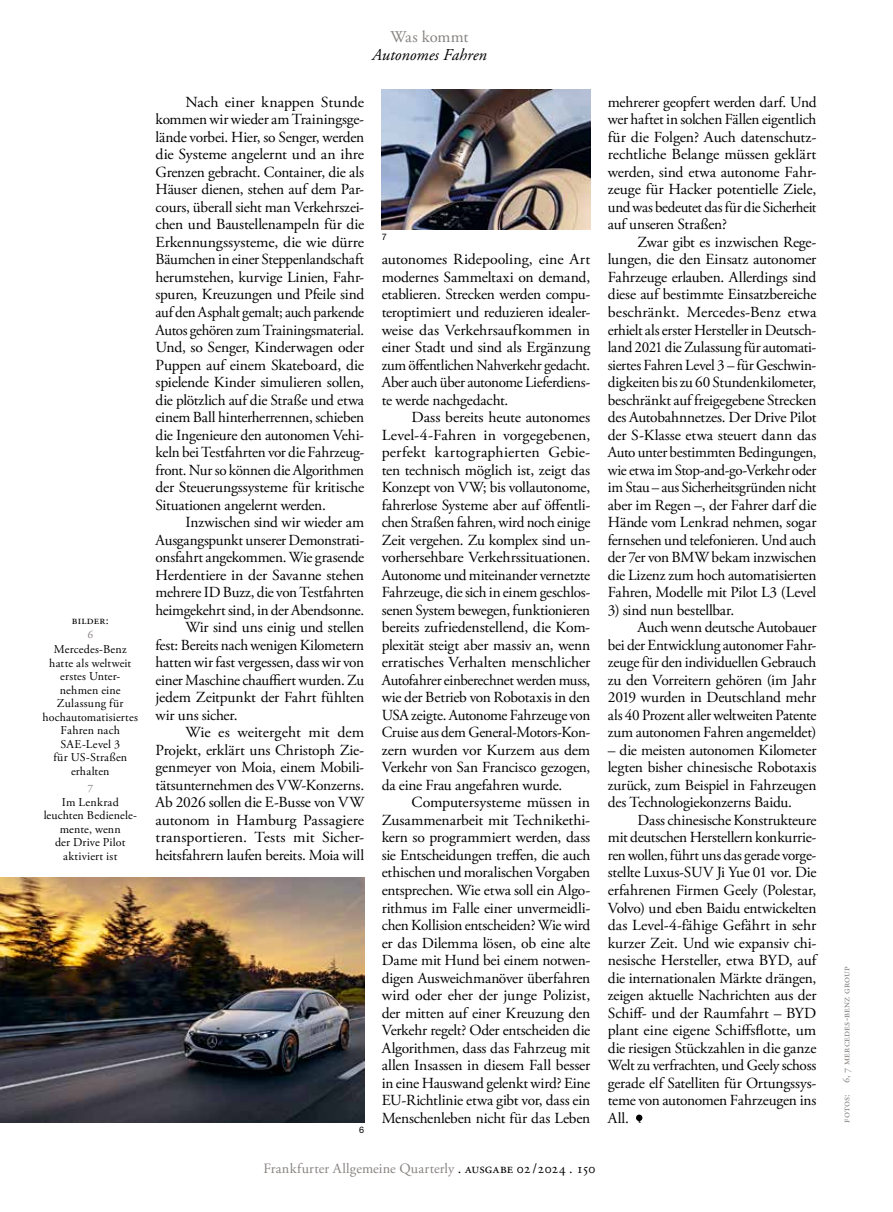
<style>
.page{position:relative;width:893px;height:1212px;background:#fff}
.page>*{position:absolute;margin:0;border:0;box-sizing:border-box;transform-origin:0 0}
.t1{font:italic 16.5px "Adobe Garamond Pro";letter-spacing:.005em;color:#000}
.t2{font:16.5px "Adobe Garamond Pro";letter-spacing:-.005em;color:#868280}
.t3{font:15.3px/17.5px "Adobe Garamond Pro";letter-spacing:-.015em;color:#000;text-align:justify}
.t4{font:14.25px "Adobe Garamond Pro";letter-spacing:.005em;color:#868280}
.t5{font:12px/13.5px "Adobe Garamond Pro";letter-spacing:.02em;color:#000;text-align:center}
.t6{font:12px "Adobe Garamond Pro";color:#868280}
.t7{font:10.5px "Adobe Garamond Pro";letter-spacing:.025em;color:#868280}
.t8{font:9px "Helvetica Neue LT Pro";color:#000}
.s1{color:#000}
</style>
<div class="page">
<svg style="left:636px;top:1114px;width:6px;height:9px"></svg>
<img style="left:0;top:877px;width:364px;height:246px">
<img style="left:382px;top:89px;width:208px;height:140px">
<p class="t5" style="left:72px;top:614px;width:38px">bilder:</p>
<p class="t6" style="left:87px;top:626px;width:7px">6</p>
<p class="t5" style="left:43px;top:643px;width:97px">Mercedes-Benz hatte als weltweit erstes Unter&shy;nehmen eine<br>Zulassung für hochautomatisiertes<br>Fahren nach<br>SAE-Level 3<br>für US-Straßen erhalten</p>
<p class="t6" style="left:87px;top:779px;width:7px">7</p>
<p class="t5" style="left:44px;top:796px;width:95px">Im Lenkrad leuchten Bedienele&shy;mente, wenn<br>der Drive Pilot aktiviert ist</p>
<p class="t2" style="left:390px;top:26px;width:80px">Was kommt</p>
<p class="t1" style="left:372px;top:44px;width:116px">Autonomes Fahren</p>
<p class="t3" style="left:156px;top:94px;width:210px;text-indent:30px">Nach einer knappen Stunde kommen wir wieder am Trainingsge&shy;lände vorbei. Hier, so Senger, werden die Systeme angelernt und an ihre Grenzen gebracht. Container, die als Häuser dienen, stehen auf dem Par&shy;cours, überall sieht man Verkehrszei&shy;chen und Baustellenampeln für die Erkennungssysteme, die wie dürre Bäumchen in einer Steppenlandschaft herumstehen, kurvige Linien, Fahr&shy;spuren, Kreuzungen und Pfeile sind auf den Asphalt gemalt; auch parkende Autos gehören zum Trainingsmaterial.<br>Und, so Senger, Kinderwagen oder Puppen auf einem Skateboard, die spielende Kinder simulieren sollen, die plötzlich auf die Straße und etwa einem Ball hinterherrennen, schieben die Ingenieure den autonomen Vehi&shy;keln bei Testfahrten vor die Fahrzeug&shy;front. Nur so können die Algorithmen der Steuerungssysteme für kritische Situationen angelernt werden.</p>
<p class="t3" style="left:185px;top:514px;width:180px">Inzwischen sind wir wieder am</p>
<p class="t3" style="left:156px;top:532px;width:210px">Ausgangspunkt unserer Demonstrati-</p>
<p class="t3" style="left:156px;top:549px;width:210px">onsfahrt angekommen. Wie grasende</p>
<p class="t3" style="left:156px;top:567px;width:210px">Herdentiere in der Savanne stehen</p>
<p class="t3" style="left:156px;top:584px;width:210px">mehrere ID Buzz, die von Testfahrten</p>
<p class="t3" style="left:156px;top:602px;width:210px">heimgekehrt sind, in der Abendsonne.</p>
<p class="t3" style="left:185px;top:619px;width:180px">Wir sind uns einig und stellen</p>
<p class="t3" style="left:156px;top:637px;width:210px">fest: Bereits nach wenigen Kilometern</p>
<p class="t3" style="left:156px;top:654px;width:210px">hatten wir fast vergessen, dass wir von</p>
<p class="t3" style="left:156px;top:672px;width:210px">einer Maschine chauffiert wurden. Zu</p>
<p class="t3" style="left:156px;top:689px;width:210px">jedem Zeitpunkt der Fahrt fühlten</p>
<p class="t3" style="left:156px;top:707px;width:84px">wir uns sicher.</p>
<p class="t3" style="left:185px;top:724px;width:180px">Wie es weitergeht mit dem</p>
<p class="t3" style="left:156px;top:742px;width:210px">Projekt, erklärt uns Christoph Zie-</p>
<p class="t3" style="left:156px;top:759px;width:210px">genmeyer von Moia, einem Mobili-</p>
<p class="t3" style="left:156px;top:777px;width:210px">tätsunternehmen des VW-Konzerns.</p>
<p class="t3" style="left:156px;top:794px;width:210px">Ab 2026 sollen die E-Busse von VW</p>
<p class="t3" style="left:156px;top:812px;width:210px">autonom in Hamburg Passagiere</p>
<p class="t3" style="left:156px;top:829px;width:210px">transportieren. Tests mit Sicher-</p>
<p class="t3" style="left:156px;top:847px;width:210px">heitsfahrern laufen bereits. Moia will</p>
<p class="t8" style="left:359px;top:1124px;width:7px">6</p>
<p class="t8" style="left:382px;top:231px;width:7px">7</p>
<p class="t3" style="left:382px;top:251px;width:210px">autonomes Ridepooling, eine Art modernes Sammeltaxi on demand, etablieren. Strecken werden compu&shy;teroptimiert und reduzieren idealer&shy;weise das Verkehrsaufkommen in einer Stadt und sind als Ergänzung zum öffentlichen Nahverkehr gedacht.<br>Aber auch über autonome Lieferdiens&shy;te werde nachgedacht.</p>
<p class="t3" style="left:382px;top:409px;width:210px;text-indent:30px">Dass bereits heute autonomes Level-4-Fahren in vorgegebenen, perfekt kartographierten Gebie&shy;ten technisch möglich ist, zeigt das Konzept von VW; bis vollautonome, fahrerlose Systeme aber auf öffentli&shy;chen Straßen fahren, wird noch einige Zeit vergehen. Zu komplex sind un&shy;vorhersehbare Verkehrssituationen.<br>Autonome und miteinander vernetzte Fahrzeuge, die sich in einem geschlos&shy;senen System bewegen, funktionieren bereits zufriedenstellend, die Kom&shy;plexität steigt aber massiv an, wenn erratisches Verhalten menschlicher Autofahrer einberechnet werden muss, wie der Betrieb von Robotaxis in den USA zeigte. Autonome Fahrzeuge von Cruise aus dem General-Motors-Kon&shy;zern wurden vor Kurzem aus dem Verkehr von San Francisco gezogen, da eine Frau angefahren wurde.</p>
<p class="t3" style="left:382px;top:794px;width:210px;text-indent:30px">Computersysteme müssen in Zusammenarbeit mit Technikethi&shy;kern so programmiert werden, dass sie Entscheidungen treffen, die auch ethischen und moralischen Vorgaben entsprechen. Wie etwa soll ein Algo&shy;rithmus im Falle einer unvermeidli&shy;chen Kollision entscheiden? Wie wird er das Dilemma lösen, ob eine alte Dame mit Hund bei einem notwen&shy;digen Ausweichmanöver überfahren wird oder eher der junge Polizist, der mitten auf einer Kreuzung den Verkehr regelt? Oder entscheiden die Algorithmen, dass das Fahrzeug mit allen Insassen in diesem Fall besser in eine Hauswand gelenkt wird? Eine EU-Richtlinie etwa gibt vor, dass ein Menschenleben nicht für das Leben</p>
<p class="t4" style="left:263px;top:1159px;width:334px">Frankfurter Allgemeine Quarterly <span class="s1">. ausgabe 02 /2024 . 150</span></p>
<p class="t3" style="left:608px;top:94px;width:210px">mehrerer geopfert werden darf. Und wer haftet in solchen Fällen eigentlich für die Folgen? Auch datenschutz&shy;rechtliche Belange müssen geklärt werden, sind etwa autonome Fahr&shy;zeuge für Hacker potentielle Ziele, und was bedeutet das für die Sicherheit auf unseren Straßen?</p>
<p class="t3" style="left:608px;top:234px;width:210px;text-indent:30px">Zwar gibt es inzwischen Rege&shy;lungen, die den Einsatz autonomer Fahrzeuge erlauben. Allerdings sind diese auf bestimmte Einsatzbereiche beschränkt. Mercedes-Benz etwa erhielt als erster Hersteller in Deutsch&shy;land 2021 die Zulassung für automati&shy;siertes Fahren Level 3 – für Geschwin&shy;digkeiten bis zu 60 Stundenkilometer, beschränkt auf freigegebene Strecken des Autobahnnetzes. Der Drive Pilot der S-Klasse etwa steuert dann das Auto unter bestimmten Bedingungen, wie etwa im Stop-and-go-Verkehr oder im Stau – aus Sicherheitsgründen nicht aber im Regen –, der Fahrer darf die Hände vom Lenkrad nehmen, sogar fernsehen und telefonieren. Und auch der 7er von BMW bekam inzwischen die Lizenz zum hoch automatisierten Fahren, Modelle mit Pilot L3 (Level</p>
<p class="t3" style="left:608px;top:602px;width:128px">3) sind nun bestellbar.</p>
<p class="t3" style="left:638px;top:619px;width:180px">Auch wenn deutsche Autobauer</p>
<p class="t3" style="left:608px;top:637px;width:210px">bei der Entwicklung autonomer Fahr-</p>
<p class="t3" style="left:608px;top:654px;width:210px">zeuge für den individuellen Gebrauch</p>
<p class="t3" style="left:608px;top:672px;width:210px">zu den Vorreitern gehören (im Jahr</p>
<p class="t3" style="left:608px;top:689px;width:210px">2019 wurden in Deutschland mehr</p>
<p class="t3" style="left:608px;top:707px;width:210px">als 40 Prozent aller weltweiten Patente</p>
<p class="t3" style="left:608px;top:724px;width:210px">zum autonomen Fahren angemeldet)</p>
<p class="t3" style="left:608px;top:742px;width:210px">– die meisten autonomen Kilometer legten bisher chinesische Robotaxis zurück, zum Beispiel in Fahrzeugen des Technologiekonzerns Baidu.</p>
<p class="t3" style="left:608px;top:812px;width:212px;text-indent:30px">Dass chinesische Konstrukteure mit deutschen Herstellern konkurrie&shy;ren wollen, führt uns das gerade vorge&shy;stellte Luxus-SUV Ji Yue 01 vor. Die erfahrenen Firmen Geely (Polestar, Volvo) und eben Baidu entwickelten das Level-4-fähige Gefährt in sehr kurzer Zeit. Und wie expansiv chi&shy;nesische Hersteller, etwa BYD, auf die internationalen Märkte drängen, zeigen aktuelle Nachrichten aus der Schiff- und der Raumfahrt – BYD plant eine eigene Schiffsflotte, um die riesigen Stückzahlen in die ganze Welt zu verfrachten, und Geely schoss gerade elf Satelliten für Ortungssys&shy;teme von autonomen Fahrzeugen ins All.</p>
<p class="t7" style="left:840px;top:1123px;width:158px;rotate:-90deg">fotos: 6, 7 mercedes-benz group</p>
</div>
